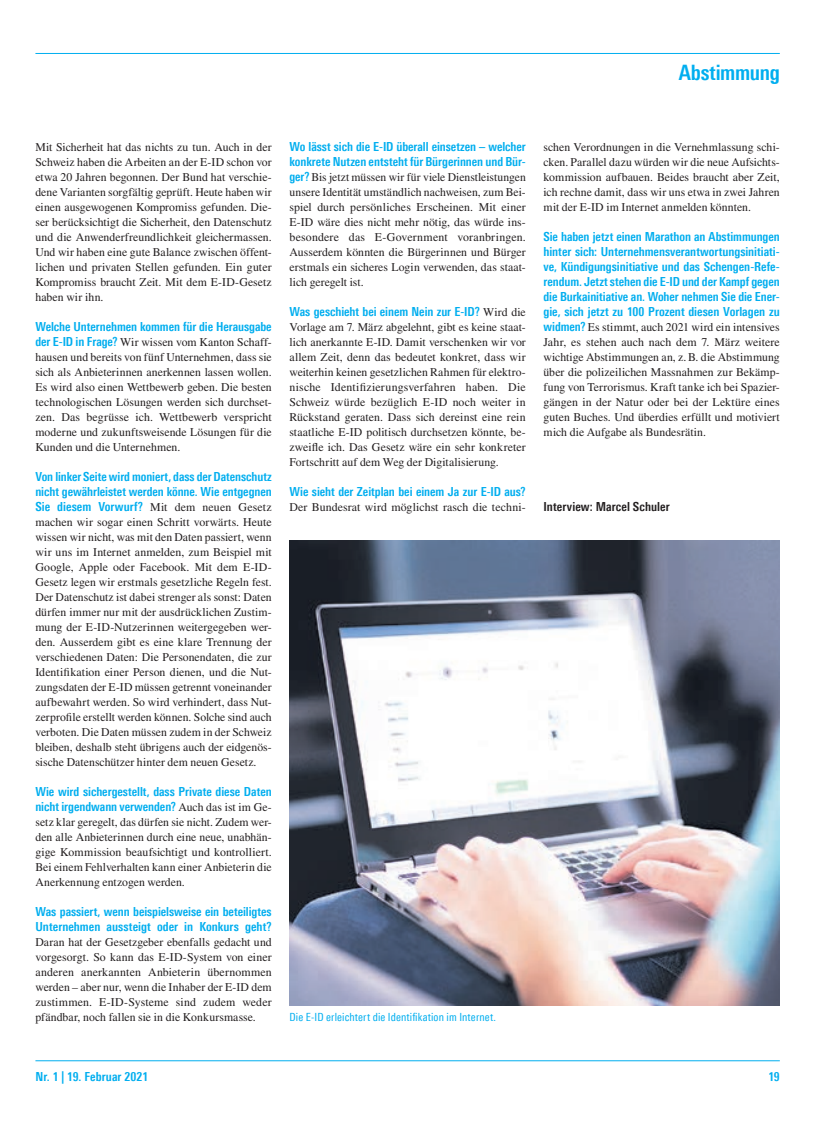
<style>
.page{position:relative;width:833px;height:1134px;background:#fff}
.page>*{position:absolute;margin:0;border:0;box-sizing:border-box;transform-origin:0 0}
.t1{font:700 21.25px "Linotype Univers 620 Cn";letter-spacing:-.015em;color:#00aeef}
.t2{font:700 12.5px/15px "Linotype Univers 620 Cn";letter-spacing:-.005em;color:#00aeef}
.t3{font:700 12.5px "Linotype Univers 620 Cn";letter-spacing:.005em;color:#231f20}
.t4{font:11.88px/15px "Times";letter-spacing:.005em;color:#231f20;text-align:justify}
.t5{font:11.25px "Linotype Univers 420 Cn";letter-spacing:.01em;color:#00aeef}
.s1{font-family:"Linotype Univers 620 Cn";font-weight:700;font-size:12.5px;color:#00aeef}
.s2{font-family:"Times";font-weight:400;font-size:11.88px;color:#231f20}
</style>
<div class="page">
<hr style="left:35px;top:1060px;width:745px;height:1px;background:#00aeef">
<hr style="left:35px;top:53px;width:745px;height:1px;background:#00aeef">
<img style="left:289px;top:541px;width:491px;height:465px">
<h1 class="t1" style="left:679px;top:60px;width:103px">Abstimmung</h1>
<p class="t4" style="left:35px;top:139px;width:238px">Mit Sicherheit hat das nichts zu tun. Auch in der Schweiz haben die Arbeiten an der E-ID schon vor etwa 20 Jahren begonnen. Der Bund hat verschie&shy;dene Varianten sorgfältig geprüft. Heute haben wir einen ausgewogenen Kompromiss gefunden. Die&shy;ser berücksichtigt die Sicherheit, den Datenschutz und die Anwenderfreundlichkeit gleichermassen.<br>Und wir haben eine gute Balance zwischen öffent&shy;lichen und privaten Stellen gefunden. Ein guter Kompromiss braucht Zeit. Mit dem E-ID-Gesetz haben wir ihn.</p>
<p class="t2" style="left:35px;top:319px;width:238px">Welche Unternehmen kommen für die Herausgabe</p>
<p class="t4" style="left:35px;top:334px;width:238px"><span class="s1">der E-ID in Frage?</span> Wir wissen vom Kanton Schaff&shy;hausen und bereits von fünf Unternehmen, dass sie sich als Anbieterinnen anerkennen lassen wollen.<br>Es wird also einen Wettbewerb geben. Die besten technologischen Lösungen werden sich durchset&shy;zen. Das begrüsse ich. Wettbewerb verspricht moderne und zukunftsweisende Lösungen für die Kunden und die Unternehmen.</p>
<p class="t2" style="left:35px;top:469px;width:238px;text-align:justify">Von linker Seite wird moniert, dass der Datenschutz nicht gewährleistet werden könne. Wie entgegnen Sie diesem Vorwurf? <span class="s2">Mit dem neuen Gesetz</span></p>
<p class="t4" style="left:35px;top:514px;width:238px">machen wir sogar einen Schritt vorwärts. Heute wissen wir nicht, was mit den Daten passiert, wenn wir uns im Internet anmelden, zum Beispiel mit Google, Apple oder Facebook. Mit dem E-ID-Gesetz legen wir erstmals gesetzliche Regeln fest.<br>Der Datenschutz ist dabei strenger als sonst: Daten dürfen immer nur mit der ausdrücklichen Zustim&shy;mung der E-ID-Nutzerinnen weitergegeben wer&shy;den. Ausserdem gibt es eine klare Trennung der verschiedenen Daten: Die Personendaten, die zur Identifikation einer Person dienen, und die Nut&shy;zungsdaten der E-ID müssen getrennt voneinander aufbewahrt werden. So wird verhindert, dass Nut&shy;zerprofile erstellt werden können. Solche sind auch verboten. Die Daten müssen zudem in der Schweiz bleiben, deshalb steht übrigens auch der eidgenös&shy;sische Datenschützer hinter dem neuen Gesetz.</p>
<p class="t2" style="left:35px;top:784px;width:238px">Wie wird sichergestellt, dass Private diese Daten nicht irgendwann verwenden? <span class="s2">Auch das ist im Ge-</span></p>
<p class="t4" style="left:35px;top:814px;width:238px">setz klar geregelt, das dürfen sie nicht. Zudem wer&shy;den alle Anbieterinnen durch eine neue, unabhän&shy;gige Kommission beaufsichtigt und kontrolliert.<br>Bei einem Fehlverhalten kann einer Anbieterin die Anerkennung entzogen werden.</p>
<p class="t2" style="left:35px;top:904px;width:238px">Was passiert, wenn beispielsweise ein beteiligtes<br>Unternehmen aussteigt oder in Konkurs geht?</p>
<p class="t4" style="left:35px;top:934px;width:238px">Daran hat der Gesetzgeber ebenfalls gedacht und vorgesorgt. So kann das E-ID-System von einer anderen anerkannten Anbieterin übernommen werden – aber nur, wenn die Inhaber der E-ID dem zustimmen. E-ID-Systeme sind zudem weder pfändbar, noch fallen sie in die Konkursmasse.</p>
<p class="t2" style="left:289px;top:139px;width:238px">Wo lässt sich die E-ID überall einsetzen – welcher konkrete Nutzen entsteht für Bürgerinnen und Bür-</p>
<p class="t4" style="left:289px;top:169px;width:238px"><span class="s1">ger?</span> Bis jetzt müssen wir für viele Dienstleistungen unsere Identität umständlich nachweisen, zum Bei&shy;spiel durch persönliches Erscheinen. Mit einer E-ID wäre dies nicht mehr nötig, das würde ins&shy;besondere das E-Government voranbringen.<br>Ausserdem könnten die Bürgerinnen und Bürger erstmals ein sicheres Login verwenden, das staat&shy;lich geregelt ist.</p>
<p class="t2" style="left:289px;top:304px;width:238px">Was geschieht bei einem Nein zur E-ID? <span class="s2">Wird die</span></p>
<p class="t4" style="left:289px;top:319px;width:238px">Vorlage am 7. März abgelehnt, gibt es keine staat&shy;lich anerkannte E-ID. Damit verschenken wir vor allem Zeit, denn das bedeutet konkret, dass wir weiterhin keinen gesetzlichen Rahmen für elektro&shy;nische Identifizierungsverfahren haben. Die Schweiz würde bezüglich E-ID noch weiter in Rückstand geraten. Dass sich dereinst eine rein staatliche E-ID politisch durchsetzen könnte, be&shy;zweifle ich. Das Gesetz wäre ein sehr konkreter Fortschritt auf dem Weg der Digitalisierung.</p>
<p class="t2" style="left:289px;top:484px;width:238px">Wie sieht der Zeitplan bei einem Ja zur E-ID aus?</p>
<p class="t4" style="left:289px;top:499px;width:238px">Der Bundesrat wird möglichst rasch die techni-</p>
<p class="t5" style="left:289px;top:1010px;width:208px">Die E-ID erleichtert die Identifikation im Internet.</p>
<p class="t4" style="left:543px;top:139px;width:238px">schen Verordnungen in die Vernehmlassung schi&shy;cken. Parallel dazu würden wir die neue Aufsichts&shy;kommission aufbauen. Beides braucht aber Zeit, ich rechne damit, dass wir uns etwa in zwei Jahren mit der E-ID im Internet anmelden könnten.</p>
<p class="t2" style="left:543px;top:229px;width:238px;text-align:justify">Sie haben jetzt einen Marathon an Abstimmungen hinter sich: Unternehmensverantwortungsinitiati&shy;ve, Kündigungsinitiative und das Schengen-Refe&shy;rendum. Jetzt stehen die E-ID und der Kampf gegen die Burkainitiative an. Woher nehmen Sie die Ener&shy;gie, sich jetzt zu 100 Prozent diesen Vorlagen zu</p>
<p class="t4" style="left:543px;top:319px;width:238px"><span class="s1">widmen?</span> Es stimmt, auch 2021 wird ein intensives Jahr, es stehen auch nach dem 7. März weitere wichtige Abstimmungen an, z.B. die Abstimmung über die polizeilichen Massnahmen zur Bekämp&shy;fung von Terrorismus. Kraft tanke ich bei Spazier&shy;gängen in der Natur oder bei der Lektüre eines guten Buches. Und überdies erfüllt und motiviert mich die Aufgabe als Bundesrätin.</p>
<p class="t3" style="left:543px;top:499px;width:128px">Interview: Marcel Schuler</p>
<p class="t2" style="left:35px;top:1069px;width:114px">Nr. 1 | 19. Februar 2021</p>
<p class="t2" style="left:768px;top:1069px;width:13px">19</p>
</div>
